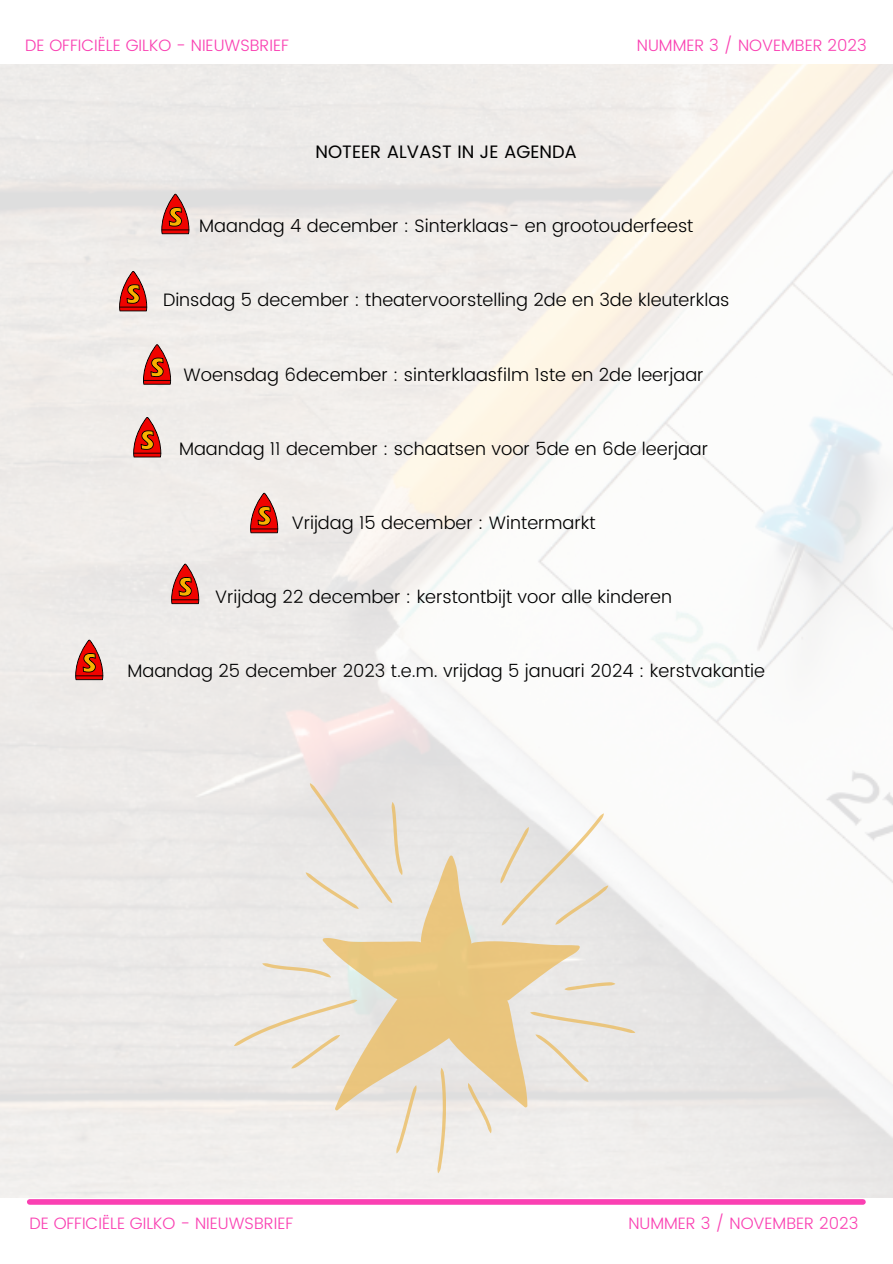
<style>
.page{position:relative;width:893px;height:1264px;background:#fff}
.page>*{position:absolute;margin:0;border:0;box-sizing:border-box;transform-origin:0 0}
.t1{font:300 18px "Poppins";color:#000}
.t2{font:18px "Poppins";color:#000}
.t3{font:300 16.5px "Poppins";color:#fa40b2}
</style>
<div class="page">
<div style="left:30px;top:1199px;width:832px;height:5px;background:#fa40b2"></div>
<svg style="left:161px;top:194px;width:28px;height:40px"></svg>
<svg style="left:143px;top:344px;width:28px;height:41px"></svg>
<svg style="left:133px;top:417px;width:28px;height:40px"></svg>
<svg style="left:250px;top:493px;width:28px;height:40px"></svg>
<svg style="left:171px;top:563px;width:28px;height:41px"></svg>
<svg style="left:75px;top:639px;width:28px;height:41px"></svg>
<svg style="left:322px;top:855px;width:258px;height:255px;background:#e8d6b2"></svg>
<svg style="left:437px;top:1067px;width:9px;height:106px"></svg>
<svg style="left:468px;top:1083px;width:23px;height:50px"></svg>
<svg style="left:262px;top:963px;width:69px;height:14px"></svg>
<svg style="left:396px;top:1085px;width:20px;height:68px"></svg>
<svg style="left:234px;top:999px;width:123px;height:69px;background:#ece7e1"></svg>
<svg style="left:305px;top:783px;width:97px;height:126px;background:#e7e3dd"></svg>
<svg style="left:564px;top:982px;width:51px;height:8px"></svg>
<svg style="left:530px;top:1011px;width:105px;height:71px;background:#e9e5de"></svg>
<svg style="left:500px;top:813px;width:108px;height:112px"></svg>
<svg style="left:119px;top:271px;width:28px;height:40px"></svg>
<p class="t3" style="left:25px;top:36px;width:265px">DE OFFICIËLE GILKO - NIEUWSBRIEF</p>
<p class="t2" style="left:315px;top:141px;width:263px">NOTEER ALVAST IN JE AGENDA</p>
<p class="t3" style="left:637px;top:36px;width:231px">NUMMER 3 / NOVEMBER 2023</p>
<p class="t1" style="left:199px;top:215px;width:495px">Maandag 4 december : Sinterklaas- en grootouderfeest</p>
<p class="t1" style="left:163px;top:289px;width:568px">Dinsdag 5 december : theatervoorstelling 2de en 3de kleuterklas</p>
<p class="t1" style="left:184px;top:364px;width:521px">Woensdag 6december : sinterklaasfilm 1ste en 2de leerjaar</p>
<p class="t1" style="left:179px;top:438px;width:530px">Maandag 11 december : schaatsen voor 5de en 6de leerjaar</p>
<p class="t1" style="left:292px;top:512px;width:305px">Vrijdag 15 december : Wintermarkt</p>
<p class="t1" style="left:215px;top:586px;width:458px">Vrijdag 22 december : kerstontbijt voor alle kinderen</p>
<p class="t1" style="left:127px;top:660px;width:639px">Maandag 25 december 2023 t.e.m. vrijdag 5 januari 2024 : kerstvakantie</p>
<p class="t3" style="left:29px;top:1213px;width:265px">DE OFFICIËLE GILKO - NIEUWSBRIEF</p>
<p class="t3" style="left:628px;top:1213px;width:231px">NUMMER 3 / NOVEMBER 2023</p>
</div>
